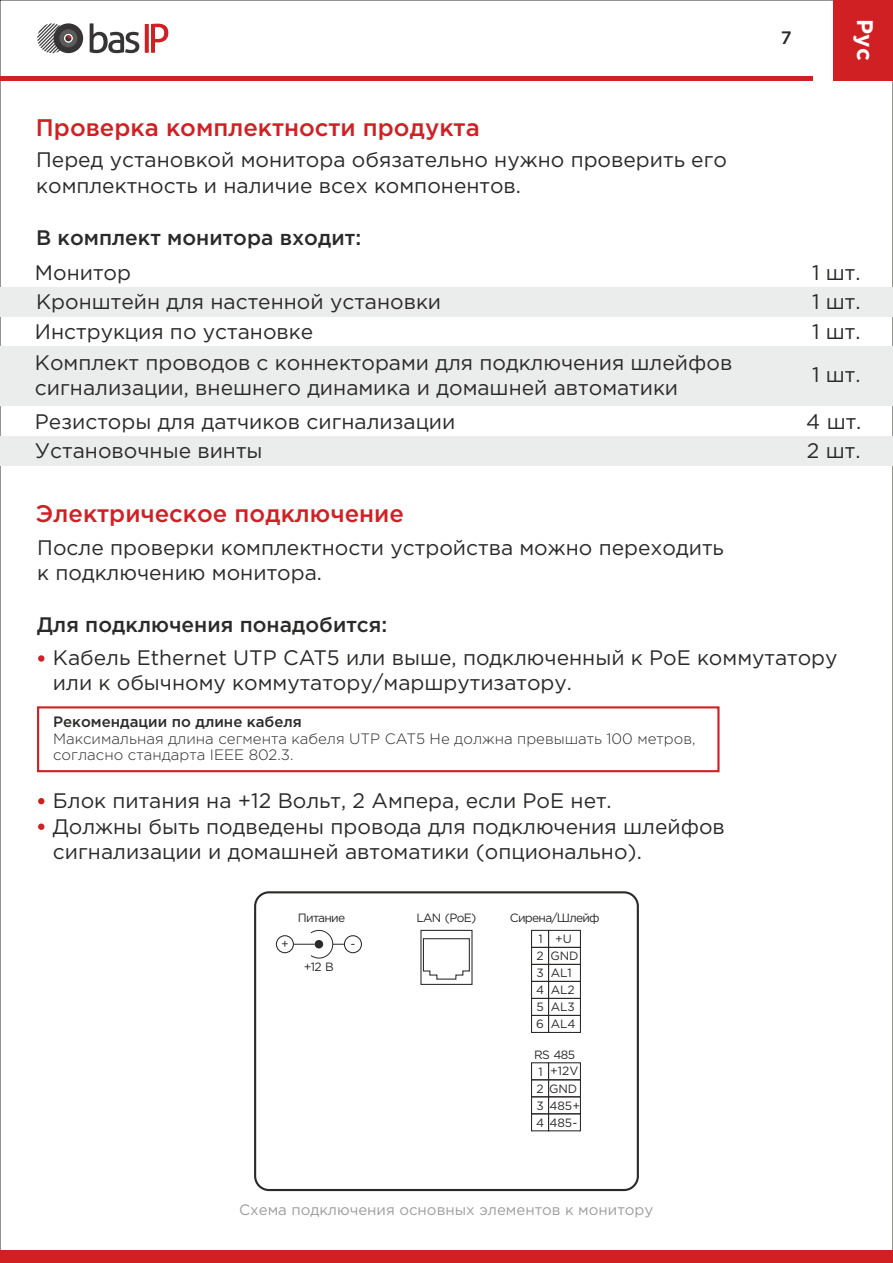
<style>
.page{position:relative;width:893px;height:1263px;background:#fff}
.page>*{position:absolute;margin:0;border:0;box-sizing:border-box;transform-origin:0 0}
.t1{font:500 24px "Gotham Pro";color:#d12023}
.t2{font:700 22.5px "Gotham Pro";color:#fefefe}
.t3{font:21px/25.5px "Gotham Pro";color:#2b2a29}
.t4{font:500 21px "Gotham Pro";color:#2b2a29}
.t5{font:500 18px "Gotham Pro";color:#2b2a29}
.t6{font:300 15px/16.5px "Gotham Pro";color:#2b2a29}
.t7{font:15px "Gotham Pro";color:#9d9e9e}
.t8{font:500 15px "Gotham Pro";color:#2b2a29}
.t9{font:12px/17px "Gotham Pro";letter-spacing:-.06em;color:#2b2a29}
.t10{font:12px/17.1px "Gotham Pro";color:#2b2a29;text-align:center}
</style>
<div class="page">
<hr style="left:0;top:77px;width:812px;height:4px;background:#d12023">
<div style="left:0;top:1250px;width:893px;height:13px;background:#d12023"></div>
<div style="left:833px;top:0;width:60px;height:81px;background:#d12023"></div>
<div style="left:0;top:347px;width:893px;height:59px;background:#ebecec"></div>
<div style="left:0;top:287px;width:893px;height:30px;background:#ebecec"></div>
<div style="left:0;top:436px;width:893px;height:30px;background:#ebecec"></div>
<div style="left:38px;top:655px;width:6px;height:7px;background:#d12023;border-radius:50%"></div>
<div style="left:37px;top:706px;width:682px;height:66px;border:2px solid #d12023"></div>
<svg style="left:38px;top:798px;width:6px;height:6px"></svg>
<div style="left:38px;top:823px;width:6px;height:7px;background:#d12023;border-radius:50%"></div>
<svg style="left:90px;top:23px;width:49px;height:30px"></svg>
<svg style="left:145px;top:24px;width:23px;height:29px"></svg>
<svg style="left:37px;top:23px;width:46px;height:30px"></svg>
<div style="left:254px;top:891px;width:385px;height:300px;border:2px solid #2b2a29;border-radius:14px"></div>
<div style="left:276px;top:935px;width:18px;height:18px;border:1px solid #2b2a29;border-radius:50%"></div>
<div style="left:344px;top:935px;width:18px;height:18px;border:1px solid #2b2a29;border-radius:50%"></div>
<svg style="left:293px;top:930px;width:51px;height:28px"></svg>
<div style="left:420px;top:930px;width:53px;height:55px;border:1px solid #2b2a29"></div>
<svg style="left:422px;top:938px;width:48px;height:42px"></svg>
<div style="left:548px;top:930px;width:33px;height:18px;border:1px solid #2b2a29"></div>
<div style="left:531px;top:930px;width:18px;height:18px;border:1px solid #2b2a29"></div>
<div style="left:548px;top:947px;width:33px;height:18px;border:1px solid #2b2a29"></div>
<div style="left:531px;top:947px;width:18px;height:18px;border:1px solid #2b2a29"></div>
<div style="left:548px;top:964px;width:33px;height:18px;border:1px solid #2b2a29"></div>
<div style="left:531px;top:964px;width:18px;height:18px;border:1px solid #2b2a29"></div>
<div style="left:548px;top:981px;width:33px;height:18px;border:1px solid #2b2a29"></div>
<div style="left:531px;top:981px;width:18px;height:18px;border:1px solid #2b2a29"></div>
<div style="left:548px;top:998px;width:33px;height:18px;border:1px solid #2b2a29"></div>
<div style="left:531px;top:998px;width:18px;height:18px;border:1px solid #2b2a29"></div>
<div style="left:548px;top:1015px;width:33px;height:18px;border:1px solid #2b2a29"></div>
<div style="left:531px;top:1015px;width:18px;height:18px;border:1px solid #2b2a29"></div>
<div style="left:548px;top:1062px;width:33px;height:18px;border:1px solid #2b2a29"></div>
<div style="left:531px;top:1062px;width:18px;height:18px;border:1px solid #2b2a29"></div>
<div style="left:548px;top:1079px;width:33px;height:18px;border:1px solid #2b2a29"></div>
<div style="left:531px;top:1079px;width:18px;height:18px;border:1px solid #2b2a29"></div>
<div style="left:548px;top:1096px;width:33px;height:18px;border:1px solid #2b2a29"></div>
<div style="left:531px;top:1096px;width:18px;height:18px;border:1px solid #2b2a29"></div>
<div style="left:548px;top:1113px;width:33px;height:18px;border:1px solid #2b2a29"></div>
<div style="left:531px;top:1113px;width:18px;height:18px;border:1px solid #2b2a29"></div>
<p class="t1" style="left:36px;top:119px;width:445px">Проверка комплектности продукта</p>
<p class="t3" style="left:36px;top:149px;width:692px">Перед установкой монитора обязательно нужно проверить его комплектность и наличие всех компонентов.</p>
<p class="t4" style="left:36px;top:229px;width:326px">В комплект монитора входит:</p>
<p class="t3" style="left:35px;top:261px;width:98px">Монитор</p>
<p class="t3" style="left:36px;top:291px;width:407px">Кронштейн для настенной установки</p>
<p class="t3" style="left:35px;top:320px;width:280px">Инструкция по установке</p>
<p class="t3" style="left:35px;top:351px;width:699px">Комплект проводов с коннекторами для подключения шлейфов сигнализации, внешнего динамика и домашней автоматики</p>
<p class="t3" style="left:35px;top:408px;width:422px;line-height:29.7px">Резисторы для датчиков сигнализации<br>Установочные винты</p>
<p class="t1" style="left:36px;top:504px;width:369px">Электрическое подключение</p>
<p class="t3" style="left:37px;top:536px;width:688px">После проверки комплектности устройства можно переходить к подключению монитора.</p>
<p class="t4" style="left:37px;top:616px;width:351px">Для подключения понадобится:</p>
<p class="t5" style="left:781px;top:31px;width:12px">7</p>
<p class="t2" style="left:874px;top:19px;width:43px;rotate:90deg">Рус</p>
<p class="t3" style="left:812px;top:259px;width:50px;line-height:29.8px;text-align:justify">1 шт.<br>1 шт.<br>1 шт.</p>
<p class="t3" style="left:812px;top:363px;width:50px">1 шт.</p>
<p class="t3" style="left:806px;top:408px;width:57px;line-height:29.7px">4 шт.<br>2 шт.</p>
<p class="t3" style="left:53px;top:646px;width:786px">Кабель Ethernet UTP CAT5 или выше, подключенный к PoE коммутатору или к обычному коммутатору/маршрутизатору.</p>
<p class="t8" style="left:53px;top:716px;width:250px">Рекомендации по длине кабеля</p>
<p class="t6" style="left:53px;top:731px;width:644px">Максимальная длина сегмента кабеля UTP CAT5 Не должна превышать 100 метров, согласно стандарта IEEE 802.3.</p>
<p class="t3" style="left:53px;top:789px;width:673px">Блок питания на +12 Вольт, 2 Ампера, если PoE нет.<br>Должны быть подведены провода для подключения шлейфов сигнализации и домашней автоматики (опционально).</p>
<p class="t9" style="left:298px;top:910px;width:49px">Питание</p>
<p class="t9" style="left:416px;top:910px;width:61px">LAN (PoE)</p>
<p class="t9" style="left:281px;top:936px;width:9px">+</p>
<p class="t9" style="left:350px;top:936px;width:6px">-</p>
<p class="t9" style="left:304px;top:959px;width:31px">+12 В</p>
<p class="t9" style="left:510px;top:910px;width:91px">Сирена/Шлейф</p>
<p class="t9" style="left:536px;top:931px;width:10px">1<br>2<br>3<br>4<br>5<br>6</p>
<p class="t10" style="left:550px;top:931px;width:30px">+U<br>GND<br>AL1<br>AL2<br>AL3<br>AL4</p>
<p class="t10" style="left:534px;top:1047px;width:45px;text-align:left">RS 485<br>1<br>2 GND<br>3<br>4 485-</p>
<p class="t9" style="left:550px;top:1063px;width:30px">+12V</p>
<p class="t9" style="left:549px;top:1098px;width:32px">485+</p>
<p class="t7" style="left:239px;top:1204px;width:416px">Схема подключения основных элементов к монитору</p>
</div>
